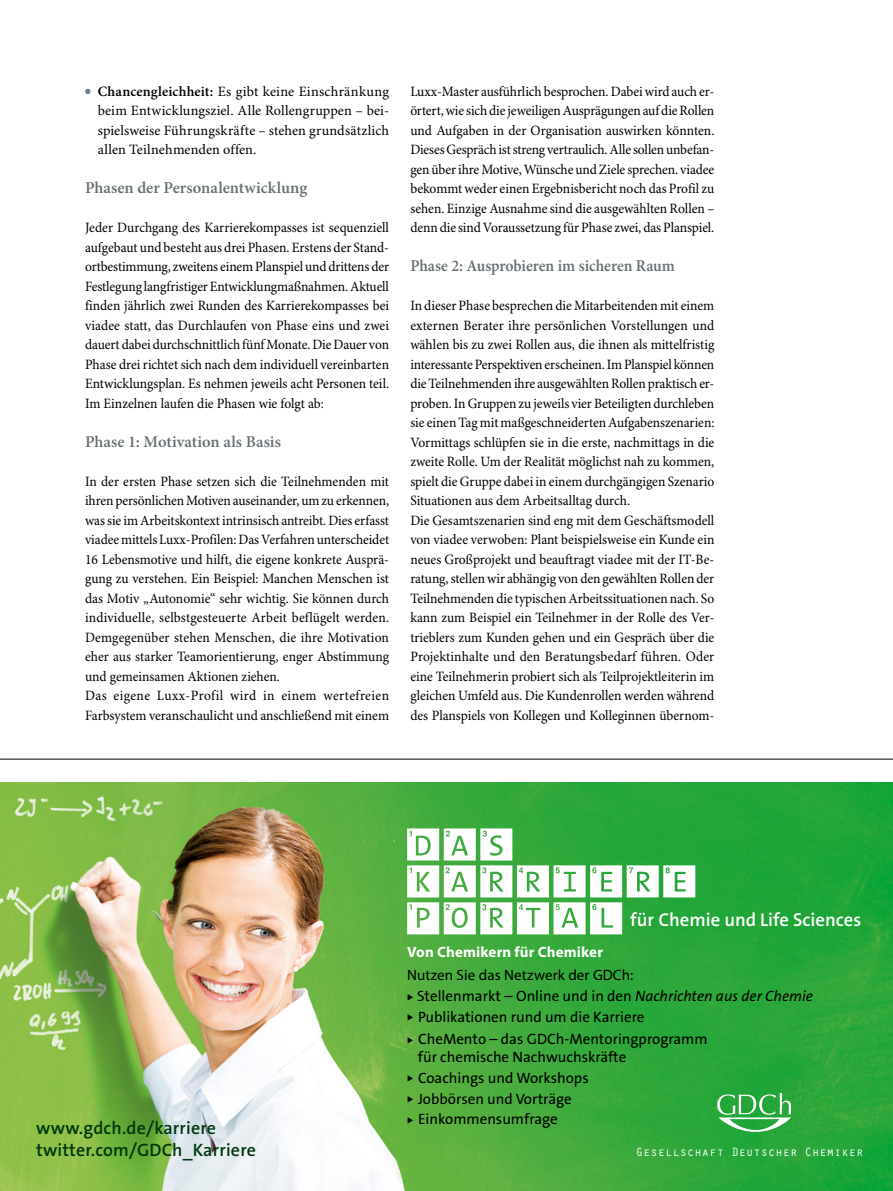
<style>
.page{position:relative;width:893px;height:1191px;background:#fff}
.page>*{position:absolute;margin:0;border:0;box-sizing:border-box;transform-origin:0 0}
.t1{font:600 18.75px "The Sans B6";color:#fff}
.t2{font:600 18px/22.5px "The Sans B6";letter-spacing:.01em;color:#00380e}
.t3{font:600 16.5px "Minion Pro";color:#687073}
.t4{font:600 16.5px "Minion Pro";color:#687073;scale:.95 1}
.t5{font:15px/18px "The Sans B5 Plain";color:#000}
.t6{font:15px "Myriad Pro";letter-spacing:.01em;color:#000}
.t7{font:700 15px "Myriad Pro";letter-spacing:.01em;color:#fff}
.t8{font:14.25px/19.5px "Minion Pro";color:#000;text-align:justify;scale:.95 1}
.t9{font:14.25px/19.5px "Minion Pro";color:#000;text-align:justify}
.t10{font:12.45px "Orator Std";color:#fff}
.s1{color:#6c7c92}
.s2{font-weight:600}
.s3{font-style:italic}
</style>
<div class="page">
<img style="left:0;top:782px;width:544px;height:409px">
<img style="left:544px;top:782px;width:349px;height:409px">
<svg style="left:407px;top:828px;width:288px;height:106px"></svg>
<svg style="left:717px;top:1093px;width:74px;height:38px"></svg>
<hr style="left:0;top:759px;width:893px;height:1px;background:#000">
<p class="t9" style="left:98px;top:82px;width:293px;text-indent:-13px"><span class="s1">●</span> <span class="s2">Chancengleichheit:</span> Es gibt keine Einschränkung beim Entwicklungsziel. Alle Rollengruppen – bei&shy;spielsweise Führungskräfte – stehen grundsätzlich allen Teilnehmenden offen.</p>
<p class="t3" style="left:85px;top:178px;width:224px">Phasen der Personalentwicklung</p>
<p class="t8" style="left:85px;top:218px;width:322px">Jeder Durchgang des Karrierekompasses ist sequenziell aufgebaut und besteht aus drei Phasen. Erstens der Stand&shy;ortbestimmung, zweitens einem Planspiel und drittens der Festlegung langfristiger Entwicklungmaßnahmen. Aktuell finden jährlich zwei Runden des Karrierekompasses bei viadee statt, das Durchlaufen von Phase eins und zwei dauert dabei durchschnittlich fünf Monate. Die Dauer von Phase drei richtet sich nach dem individuell vereinbarten Entwicklungsplan. Es nehmen jeweils acht Personen teil.<br>Im Einzelnen laufen die Phasen wie folgt ab:</p>
<p class="t3" style="left:85px;top:431px;width:197px">Phase 1: Motivation als Basis</p>
<p class="t8" style="left:85px;top:472px;width:322px;text-align:left">In der ersten Phase setzen sich die Teilnehmenden mit ihren persönlichen Motiven auseinander, um zu erkennen, was sie im Arbeitskontext intrinsisch antreibt. Dies erfasst viadee mittels Luxx-Profilen: Das Verfahren unterscheidet 16 Lebensmotive und hilft, die eigene konkrete Ausprä&shy;gung zu verstehen. Ein Beispiel: Manchen Menschen ist das Motiv „Autonomie“ sehr wichtig. Sie können durch individuelle, selbstgesteuerte Arbeit beflügelt werden.<br>Demgegenüber stehen Menschen, die ihre Motivation eher aus starker Teamorientierung, enger Abstimmung und gemeinsamen Aktionen ziehen.<br>Das eigene Luxx-Profil wird in einem wertefreien Farbsystem veranschaulicht und anschließend mit einem</p>
<p class="t8" style="left:410px;top:82px;width:322px">Luxx-Master ausführlich besprochen. Dabei wird auch er&shy;örtert, wie sich die jeweiligen Ausprägungen auf die Rollen und Aufgaben in der Organisation auswirken könnten.<br>Dieses Gespräch ist streng vertraulich. Alle sollen unbefan&shy;gen über ihre Motive, Wünsche und Ziele sprechen. viadee bekommt weder einen Ergebnisbericht noch das Profil zu sehen. Einzige Ausnahme sind die ausgewählten Rollen – denn die sind Voraussetzung für Phase zwei, das Planspiel.</p>
<p class="t4" style="left:410px;top:256px;width:280px">Phase 2: Ausprobieren im sicheren Raum</p>
<p class="t8" style="left:410px;top:296px;width:322px;text-align:left">In dieser Phase besprechen die Mitarbeitenden mit einem externen Berater ihre persönlichen Vorstellungen und wählen bis zu zwei Rollen aus, die ihnen als mittelfristig interessante Perspektiven erscheinen. Im Planspiel können die Teilnehmenden ihre ausgewählten Rollen praktisch er&shy;proben. In Gruppen zu jeweils vier Beteiligten durchleben sie einen Tag mit maßgeschneiderten Aufgabenszenarien:<br>Vormittags schlüpfen sie in die erste, nachmittags in die zweite Rolle. Um der Realität möglichst nah zu kommen, spielt die Gruppe dabei in einem durchgängigen Szenario Situationen aus dem Arbeitsalltag durch.<br>Die Gesamtszenarien sind eng mit dem Geschäftsmodell von viadee verwoben: Plant beispielsweise ein Kunde ein neues Großprojekt und beauftragt viadee mit der IT-Be&shy;ratung, stellen wir abhängig von den gewählten Rollen der Teilnehmenden die typischen Arbeitssituationen nach. So kann zum Beispiel ein Teilnehmer in der Rolle des Ver&shy;trieblers zum Kunden gehen und ein Gespräch über die Projektinhalte und den Beratungsbedarf führen. Oder eine Teilnehmerin probiert sich als Teilprojektleiterin im gleichen Umfeld aus. Die Kundenrollen werden während des Planspiels von Kollegen und Kolleginnen übernom-</p>
<p class="t2" style="left:36px;top:1117px;width:221px">www.gdch.de/karriere twitter.com/GDCh_Karriere</p>
<h1 class="t1" style="left:630px;top:909px;width:233px">für Chemie und Life Sciences</h1>
<p class="t7" style="left:407px;top:943px;width:197px">Von Chemikern für Chemiker</p>
<p class="t6" style="left:407px;top:967px;width:228px">Nutzen Sie das Netzwerk der GDCh:</p>
<p class="t5" style="left:407px;top:987px;width:407px">◆ Stellenmarkt – Online und in den <span class="s3">Nachrichten aus der Chemie</span></p>
<p class="t5" style="left:407px;top:1008px;width:239px">◆ Publikationen rund um die Karriere</p>
<p class="t5" style="left:418px;top:1030px;width:291px;text-indent:-11px">◆ CheMento – das GDCh-Mentoringprogramm für chemische Nachwuchskräfte</p>
<p class="t5" style="left:407px;top:1069px;width:183px">◆ Coachings und Workshops</p>
<p class="t5" style="left:407px;top:1090px;width:166px">◆ Jobbörsen und Vorträge</p>
<p class="t5" style="left:407px;top:1111px;width:152px">◆ Einkommensumfrage</p>
<p class="t10" style="left:636px;top:1143px;width:229px">Gesellschaft Deutscher Chemiker</p>
</div>
